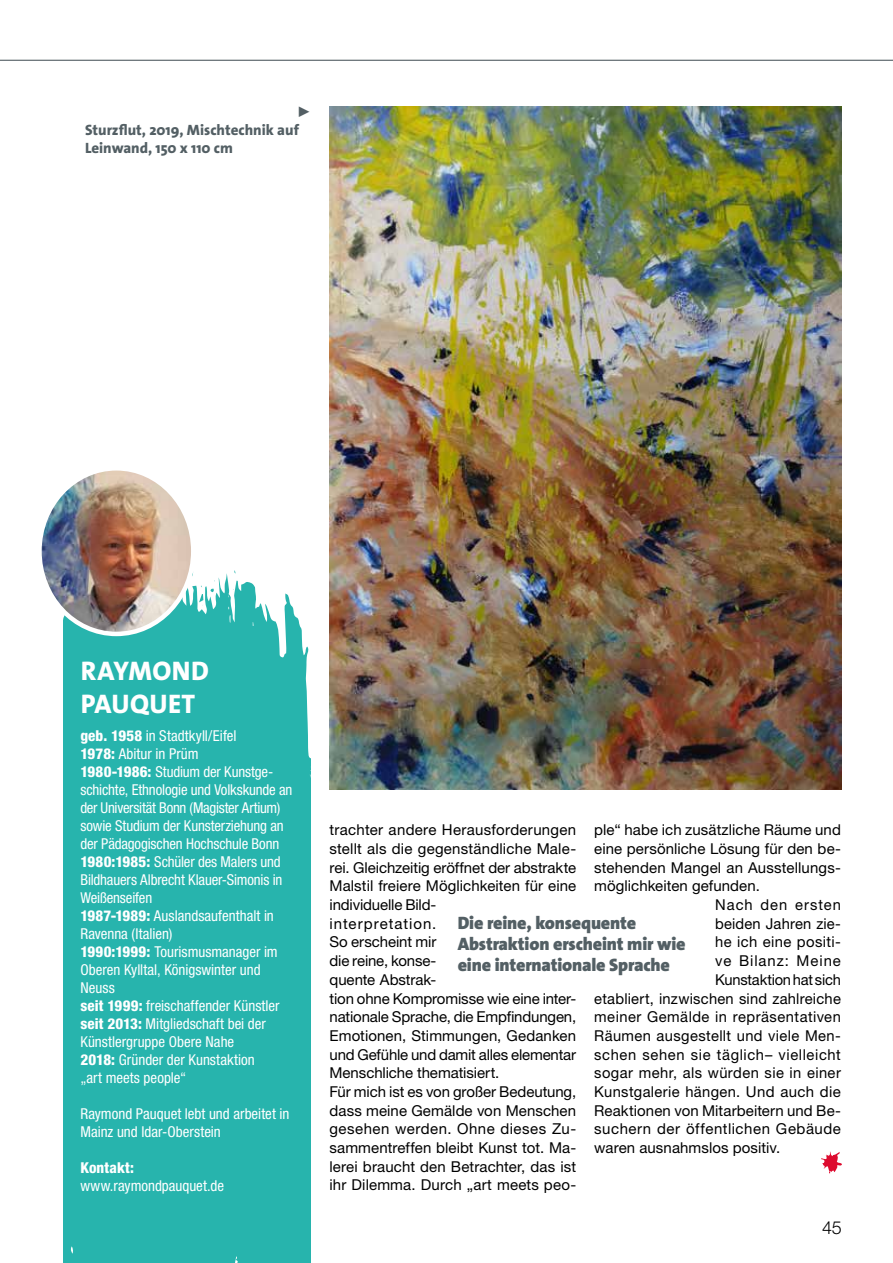
<style>
.page{position:relative;width:893px;height:1263px;background:#fff}
.page>*{position:absolute;margin:0;border:0;box-sizing:border-box;transform-origin:0 0}
.t1{font:800 27px/32.4px "The Sans Os F";letter-spacing:.015em;color:#fff}
.t2{font:900 18px/21px "The Sans Os F";letter-spacing:-.01em;color:#535f64}
.t3{font:300 18px "Helvetica Neue LT Std";color:#000}
.t4{font:15px/18.8px "Helvetica Neue LT Std";letter-spacing:.01em;color:#000}
.t5{font:condensed 15px/18px "Helvetica Neue LT Std";letter-spacing:-.005em;color:#fff}
.t6{font:15px "Helvetica Neue LT Std";letter-spacing:.035em;color:#000}
.t7{font:800 15px/18px "The Sans Os F";color:#535f64}
.t8{font:15px "Helvetica Neue LT Std";letter-spacing:.04em;color:#000}
.t9{font:15px "Helvetica Neue LT Std";letter-spacing:.03em;color:#000}
.t10{font:15px "Helvetica Neue LT Std";letter-spacing:-.015em;color:#000}
.t11{font:15px "Helvetica Neue LT Std";letter-spacing:.065em;color:#000}
.t12{font:15px "Helvetica Neue LT Std";letter-spacing:.07em;color:#000}
.t13{font:800 condensed 15px "Helvetica Neue LT Std";letter-spacing:.01em;color:#fff}
.s1{font-weight:800}
</style>
<div class="page">
<hr style="left:0;top:60px;width:893px;height:1px;background:#535f64">
<img style="left:330px;top:106px;width:512px;height:683px">
<div style="left:63px;top:573px;width:248px;height:690px;background:#27b4ad"></div>
<svg style="left:211px;top:588px;width:3px;height:4px"></svg>
<svg style="left:199px;top:594px;width:4px;height:12px"></svg>
<img style="left:42px;top:471px;width:151px;height:163px">
<div style="left:37px;top:466px;width:159px;height:170px;border:4px solid #fff;border-radius:50%"></div>
<svg style="left:821px;top:1151px;width:21px;height:22px"></svg>
<p class="t7" style="left:85px;top:103px;width:227px;text-indent:211px">▶<br>Sturzflut, 2019, Mischtechnik auf<br>Leinwand, 150 x 110 cm</p>
<h1 class="t1" style="left:81px;top:655px;width:130px">RAYMOND<br>PAUQUET</h1>
<p class="t5" style="left:80px;top:727px;width:213px"><span class="s1">geb. 1958</span> in Stadtkyll/Eifel<br><span class="s1">1978:</span> Abitur in Prüm<br><span class="s1">1980-1986:</span> Studium der Kunstge&shy;schichte, Ethnologie und Volkskunde an der Universität Bonn (Magister Artium) sowie Studium der Kunsterziehung an der Pädagogischen Hochschule Bonn<br><span class="s1">1980:1985:</span> Schüler des Malers und<br>Bildhauers Albrecht Klauer-Simonis in<br>Weißenseifen<br><span class="s1">1987-1989:</span> Auslandsaufenthalt in<br>Ravenna (Italien)<br><span class="s1">1990:1999:</span> Tourismusmanager im<br>Oberen Kylltal, Königswinter und<br>Neuss<br><span class="s1">seit 1999:</span> freischaffender Künstler <span class="s1">seit 2013:</span> Mitgliedschaft bei der<br>Künstlergruppe Obere Nahe<br><span class="s1">2018:</span> Gründer der Kunstaktion<br>„art meets people“</p>
<p class="t5" style="left:80px;top:1105px;width:210px">Raymond Pauquet lebt und arbeitet in<br>Mainz und Idar-Oberstein</p>
<p class="t13" style="left:80px;top:1158px;width:55px">Kontakt:</p>
<p class="t5" style="left:80px;top:1177px;width:145px">www.raymondpauquet.de</p>
<p class="t4" style="left:330px;top:820px;width:248px">trachter andere Herausforderungen stellt als die gegenständliche Male&shy;rei. Gleichzeitig eröffnet der abstrakte<br>Malstil freiere Möglichkeiten für eine individuelle Bild-<br>interpretation.<br>So erscheint mir<br>die reine, konse-<br>quente Abstrak-<br>tion ohne Kompromisse wie eine inter&shy;nationale Sprache, die Empfindungen,<br>Emotionen, Stimmungen, Gedanken und Gefühle und damit alles elementar<br>Menschliche thematisiert.<br>Für mich ist es von großer Bedeutung, dass meine Gemälde von Menschen gesehen werden. Ohne dieses Zu&shy;sammentreffen bleibt Kunst tot. Ma&shy;lerei braucht den Betrachter, das ist ihr Dilemma. Durch „art meets peo-</p>
<p class="t4" style="left:594px;top:820px;width:248px">ple“ habe ich zusätzliche Räume und</p>
<p class="t4" style="left:594px;top:839px;width:248px">eine persönliche Lösung für den be-</p>
<p class="t4" style="left:594px;top:858px;width:248px">stehenden Mangel an Ausstellungs-</p>
<p class="t4" style="left:594px;top:876px;width:167px">möglichkeiten gefunden.</p>
<p class="t12" style="left:715px;top:896px;width:127px">Nach den ersten</p>
<p class="t4" style="left:715px;top:914px;width:127px">beiden Jahren zie-</p>
<p class="t4" style="left:715px;top:932px;width:127px">he ich eine positi-</p>
<p class="t11" style="left:715px;top:952px;width:127px">ve Bilanz: Meine</p>
<p class="t10" style="left:715px;top:970px;width:127px">Kunstaktion hat sich</p>
<p class="t4" style="left:594px;top:989px;width:248px">etabliert, inzwischen sind zahlreiche</p>
<p class="t6" style="left:594px;top:1008px;width:248px">meiner Gemälde in repräsentativen</p>
<p class="t4" style="left:594px;top:1026px;width:248px">Räumen ausgestellt und viele Men-</p>
<p class="t8" style="left:594px;top:1045px;width:248px">schen sehen sie täglich– vielleicht</p>
<p class="t9" style="left:594px;top:1064px;width:248px">sogar mehr, als würden sie in einer</p>
<p class="t4" style="left:594px;top:1082px;width:248px">Kunstgalerie hängen. Und auch die</p>
<p class="t4" style="left:594px;top:1101px;width:248px">Reaktionen von Mitarbeitern und Be-</p>
<p class="t6" style="left:594px;top:1120px;width:248px">suchern der öffentlichen Gebäude</p>
<p class="t4" style="left:594px;top:1138px;width:188px">waren ausnahmslos positiv.</p>
<p class="t2" style="left:458px;top:912px;width:229px">Die reine, konsequente<br>Abstraktion erscheint mir wie eine internationale Sprache</p>
<p class="t3" style="left:822px;top:1217px;width:21px">45</p>
</div>
